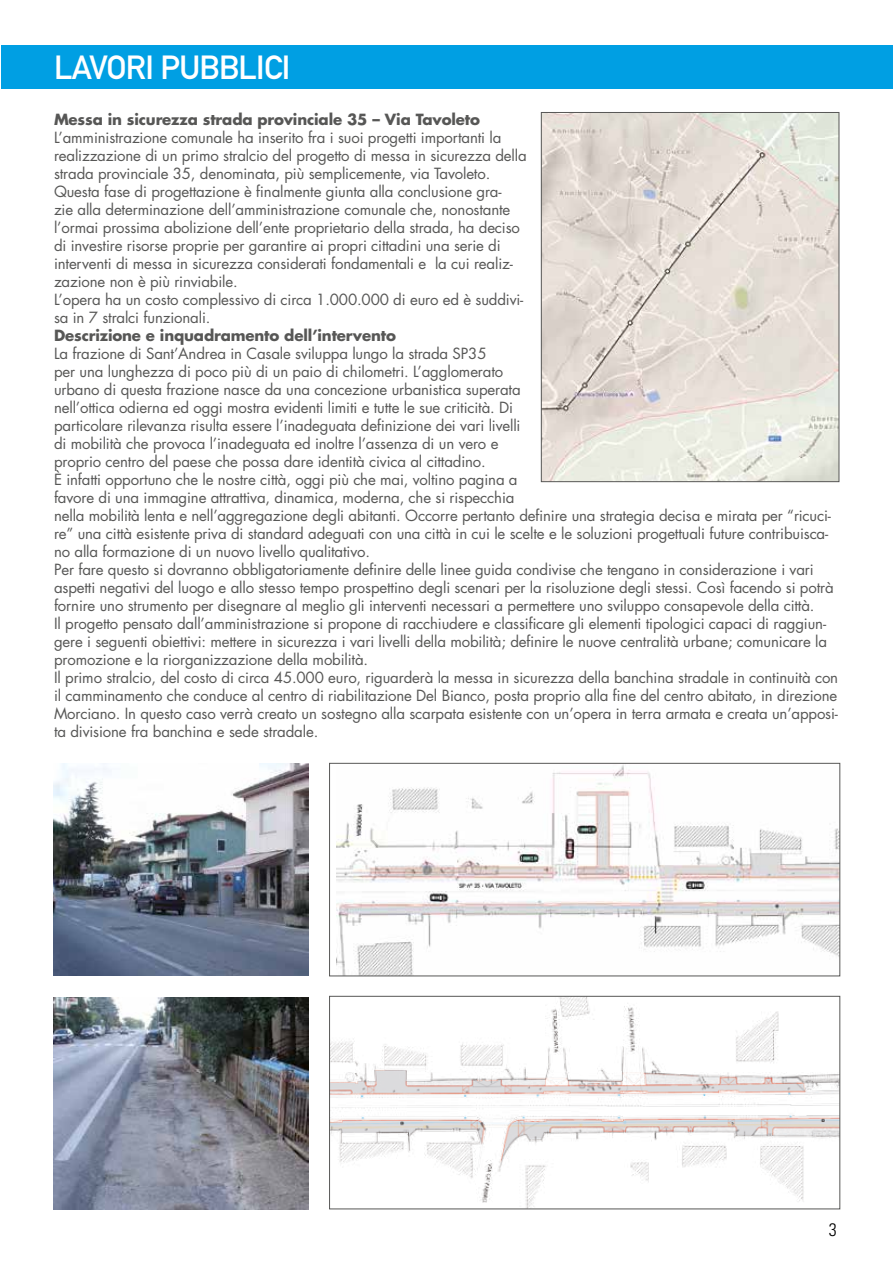
<style>
.page{position:relative;width:893px;height:1263px;background:#fff}
.page>*{position:absolute;margin:0;border:0;box-sizing:border-box;transform-origin:0 0}
.t1{font:33px "DIN Mittelschrift";letter-spacing:-.02em;color:#fff}
.t2{font:300 condensed 18px "Univers";color:#000}
.t3{font:15px/18px "Futura";letter-spacing:-.01em;color:#575756}
.t4{font:700 15px "Futura";letter-spacing:-.01em;color:#575756}
</style>
<div class="page">
<div style="left:1px;top:45px;width:892px;height:44px;background:#009fe3"></div>
<img style="left:53px;top:763px;width:255px;height:213px">
<img style="left:337px;top:765px;width:501px;height:209px">
<div style="left:329px;top:763px;width:511px;height:213px;border:1px solid #575756"></div>
<img style="left:543px;top:114px;width:294px;height:366px">
<div style="left:541px;top:112px;width:298px;height:370px;border:1px solid #575756"></div>
<img style="left:53px;top:997px;width:255px;height:213px">
<img style="left:331px;top:998px;width:507px;height:209px">
<div style="left:329px;top:996px;width:511px;height:213px;border:1px solid #575756"></div>
<h1 class="t1" style="left:54px;top:48px;width:238px">LAVORI PUBBLICI</h1>
<p class="t4" style="left:54px;top:109px;width:428px">Messa in sicurezza strada provinciale 35 – Via Tavoleto</p>
<p class="t3" style="left:54px;top:128px;width:474px">L’amministrazione comunale ha inserito fra i suoi progetti importanti la realizzazione di un primo stralcio del progetto di messa in sicurezza della strada provinciale 35, denominata, più semplicemente, via Tavoleto.<br>Questa fase di progettazione è finalmente giunta alla conclusione gra-<br>zie alla determinazione dell’amministrazione comunale che, nonostante l’ormai prossima abolizione dell’ente proprietario della strada, ha deciso di investire risorse proprie per garantire ai propri cittadini una serie di interventi di messa in sicurezza considerati fondamentali e la cui realiz&shy;zazione non è più rinviabile.<br>L’opera ha un costo complessivo di circa 1.000.000 di euro ed è suddivi&shy;sa in 7 stralci funzionali.</p>
<p class="t4" style="left:54px;top:325px;width:343px">Descrizione e inquadramento dell’intervento</p>
<p class="t3" style="left:54px;top:344px;width:786px">La frazione di Sant’Andrea in Casale sviluppa lungo la strada SP35<br>per una lunghezza di poco più di un paio di chilometri. L’agglomerato<br>urbano di questa frazione nasce da una concezione urbanistica superata<br>nell’ottica odierna ed oggi mostra evidenti limiti e tutte le sue criticità. Di<br>particolare rilevanza risulta essere l’inadeguata definizione dei vari livelli<br>di mobilità che provoca l’inadeguata ed inoltre l’assenza di un vero e<br>proprio centro del paese che possa dare identità civica al cittadino.<br>È infatti opportuno che le nostre città, oggi più che mai, voltino pagina a<br>favore di una immagine attrattiva, dinamica, moderna, che si rispecchia<br>nella mobilità lenta e nell’aggregazione degli abitanti. Occorre pertanto definire una strategia decisa e mirata per “ricuci&shy;re” una città esistente priva di standard adeguati con una città in cui le scelte e le soluzioni progettuali future contribuisca&shy;no alla formazione di un nuovo livello qualitativo.<br>Per fare questo si dovranno obbligatoriamente definire delle linee guida condivise che tengano in considerazione i vari aspetti negativi del luogo e allo stesso tempo prospettino degli scenari per la risoluzione degli stessi. Così facendo si potrà fornire uno strumento per disegnare al meglio gli interventi necessari a permettere uno sviluppo consapevole della città.<br>Il progetto pensato dall’amministrazione si propone di racchiudere e classificare gli elementi tipologici capaci di raggiun&shy;gere i seguenti obiettivi: mettere in sicurezza i vari livelli della mobilità; definire le nuove centralità urbane; comunicare la promozione e la riorganizzazione della mobilità.<br>Il primo stralcio, del costo di circa 45.000 euro, riguarderà la messa in sicurezza della banchina stradale in continuità con il camminamento che conduce al centro di riabilitazione Del Bianco, posta proprio alla fine del centro abitato, in direzione Morciano. In questo caso verrà creato un sostegno alla scarpata esistente con un’opera in terra armata e creata un’apposi&shy;ta divisione fra banchina e sede stradale.</p>
<p class="t2" style="left:829px;top:1219px;width:9px">3</p>
</div>
